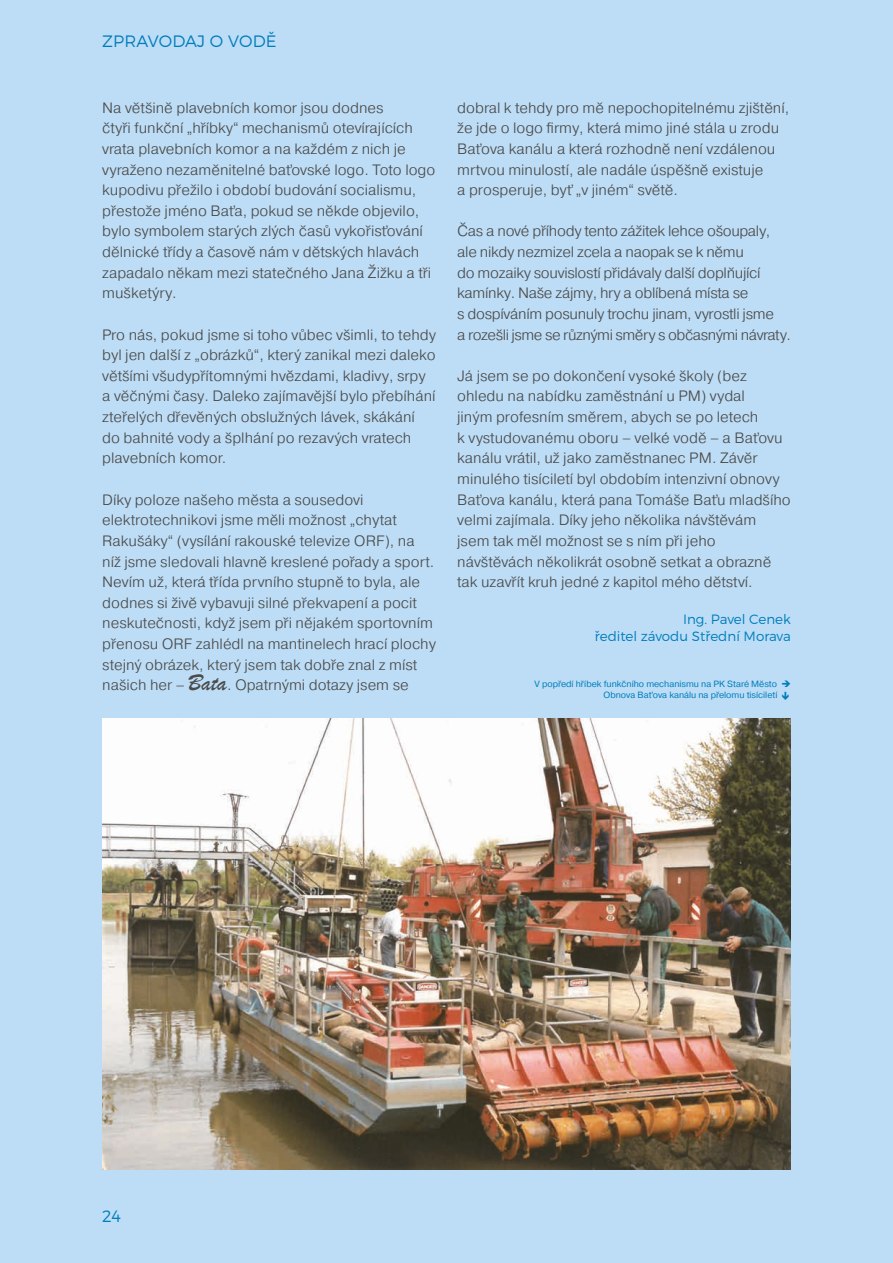
<style>
.page{position:relative;width:893px;height:1263px;background:#bdddf6}
.page>*{position:absolute;margin:0;border:0;box-sizing:border-box;transform-origin:0 0}
.t1{font:300 16.5px "Montserrat";letter-spacing:.01em;color:#007dbb}
.t2{font:300 15px/20.7px "Pragmatica";color:#4b4b4a}
.t3{font:300 15px/20.7px "Pragmatica";letter-spacing:-.02em;color:#4b4b4a}
.t4{font:300 13.5px/16.5px "Montserrat";color:#007dbb;text-align:right}
.t5{font:9px/10.8px "Pragmatica";color:#007dbb}
.s1{font-family:"Brush Script";font-weight:400;font-size:24px}
</style>
<div class="page">
<img style="left:102px;top:719px;width:689px;height:450px">
<p class="t1" style="left:102px;top:32px;width:176px">ZPRAVODAJ O VODĚ</p>
<p class="t2" style="left:102px;top:97px;width:335px">Na většině plavebních komor jsou dodnes<br>čtyři funkční „hříbky“ mechanismů otevírajících vrata plavebních komor a na každém z nich je vyraženo nezaměnitelné baťovské logo. Toto logo kupodivu přežilo i období budování socialismu, přestože jméno Baťa, pokud se někde objevilo, bylo symbolem starých zlých časů vykořisťování dělnické třídy a časově nám v dětských hlavách zapadalo někam mezi statečného Jana Žižku a tři mušketýry.</p>
<p class="t2" style="left:102px;top:324px;width:335px">Pro nás, pokud jsme si toho vůbec všimli, to tehdy byl jen další z „obrázků“, který zanikal mezi daleko většími všudypřítomnými hvězdami, kladivy, srpy a věčnými časy. Daleko zajímavější bylo přebíhání zteřelých dřevěných obslužných lávek, skákání do bahnité vody a šplhání po rezavých vratech plavebních komor.</p>
<p class="t2" style="left:102px;top:489px;width:335px">Díky poloze našeho města a sousedovi elektrotechnikovi jsme měli možnost „chytat Rakušáky“ (vysílání rakouské televize ORF), na níž jsme sledovali hlavně kreslené pořady a sport.<br>Nevím už, která třída prvního stupně to byla, ale dodnes si živě vybavuji silné překvapení a pocit neskutečnosti, když jsem při nějakém sportovním přenosu ORF zahlédl na mantinelech hrací plochy stejný obrázek, který jsem tak dobře znal z míst našich her – <span class="s1">Bata</span>. Opatrnými dotazy jsem se</p>
<p class="t2" style="left:457px;top:97px;width:334px">dobral k tehdy pro mě nepochopitelnému zjištění, že jde o logo firmy, která mimo jiné stála u zrodu Baťova kanálu a která rozhodně není vzdálenou mrtvou minulostí, ale nadále úspěšně existuje<br>a prosperuje, byť „v jiném“ světě.</p>
<p class="t3" style="left:457px;top:221px;width:335px">Čas a nové příhody tento zážitek lehce ošoupaly, ale nikdy nezmizel zcela a naopak se k němu<br>do mozaiky souvislostí přidávaly další doplňující kamínky. Naše zájmy, hry a oblíbená místa se<br>s dospíváním posunuly trochu jinam, vyrostli jsme<br>a rozešli jsme se různými směry s občasnými návraty.</p>
<p class="t2" style="left:457px;top:365px;width:335px">Já jsem se po dokončení vysoké školy (bez ohledu na nabídku zaměstnání u PM) vydal<br>jiným profesním směrem, abych se po letech<br>k vystudovanému oboru – velké vodě – a Baťovu kanálu vrátil, už jako zaměstnanec PM. Závěr minulého tisíciletí byl obdobím intenzivní obnovy Baťova kanálu, která pana Tomáše Baťu mladšího velmi zajímala. Díky jeho několika návštěvám jsem tak měl možnost se s ním při jeho návštěvách několikrát osobně setkat a obrazně tak uzavřít kruh jedné z kapitol mého dětství.</p>
<p class="t4" style="left:595px;top:611px;width:198px">Ing. Pavel Cenek<br>ředitel závodu Střední Morava</p>
<p class="t5" style="left:603px;top:679px;width:189px;text-indent:-69px">V popředí hříbek funkčního mechanismu na PK Staré Město ➔<br>Obnova Baťova kanálu na přelomu tisíciletí</p>
<p class="t1" style="left:102px;top:1206px;width:21px">24</p>
</div>
